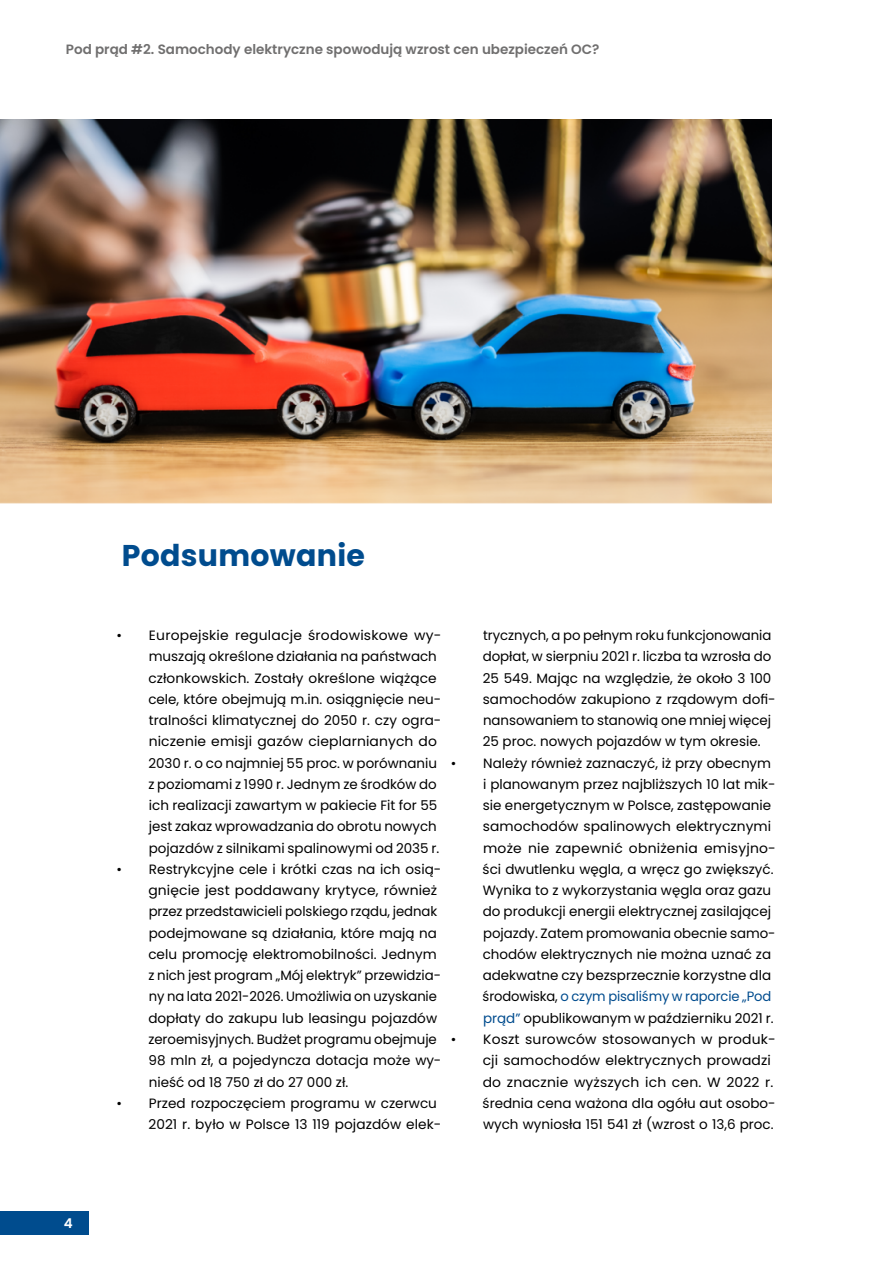
<style>
.page{position:relative;width:893px;height:1263px;background:#fff}
.page>*{position:absolute;margin:0;border:0;box-sizing:border-box;transform-origin:0 0}
.t1{font:700 30px "Poppins";letter-spacing:.01em;color:#004c8e}
.t2{font:13.5px/21.3px "Poppins";color:#000}
.t3{font:600 13.5px "Poppins";color:#706f6f}
.t4{font:600 13.5px "Poppins";color:#fff}
.s1{color:#004c8e}
</style>
<div class="page">
<div style="left:0;top:1211px;width:88px;height:24px;background:#004c8e"></div>
<img style="left:0;top:119px;width:772px;height:385px">
<p class="t3" style="left:66px;top:42px;width:535px">Pod prąd #2. Samochody elektryczne spowodują wzrost cen ubezpieczeń OC?</p>
<p class="t4" style="left:64px;top:1215px;width:10px">4</p>
<h1 class="t1" style="left:122px;top:538px;width:245px">Podsumowanie</h1>
<p class="t2" style="left:148px;top:625px;width:295px;text-indent:-32px">• Europejskie regulacje środowiskowe wy&shy;muszają określone działania na państwach członkowskich. Zostały określone wiążące cele, które obejmują m.in. osiągnięcie neu&shy;tralności klimatycznej do 2050 r. czy ogra&shy;niczenie emisji gazów cieplarnianych do 2030 r. o co najmniej 55 proc. w porównaniu z poziomami z 1990 r. Jednym ze środków do ich realizacji zawartym w pakiecie Fit for 55 jest zakaz wprowadzania do obrotu nowych pojazdów z silnikami spalinowymi od 2035 r.</p>
<p class="t2" style="left:148px;top:858px;width:294px;text-indent:-32px">• Restrykcyjne cele i krótki czas na ich osią&shy;gnięcie jest poddawany krytyce, również przez przedstawicieli polskiego rządu, jednak podejmowane są działania, które mają na celu promocję elektromobilności. Jednym z nich jest program „Mój elektryk” przewidzia&shy;ny na lata 2021-2026. Umożliwia on uzyskanie dopłaty do zakupu lub leasingu pojazdów zeroemisyjnych. Budżet programu obejmuje 98 mln zł, a pojedyncza dotacja może wy&shy;nieść od 18 750 zł do 27 000 zł.</p>
<p class="t2" style="left:148px;top:1092px;width:294px;text-indent:-32px">• Przed rozpoczęciem programu w czerwcu<br>2021 r. było w Polsce 13 119 pojazdów elek-</p>
<p class="t2" style="left:483px;top:625px;width:294px">trycznych, a po pełnym roku funkcjonowania dopłat, w sierpniu 2021 r. liczba ta wzrosła do 25 549. Mając na względzie, że około 3 100 samochodów zakupiono z rządowym dofi&shy;nansowaniem to stanowią one mniej więcej 25 proc. nowych pojazdów w tym okresie.</p>
<p class="t2" style="left:483px;top:752px;width:295px;text-indent:-32px">• Należy również zaznaczyć, iż przy obecnym i planowanym przez najbliższych 10 lat mik&shy;sie energetycznym w Polsce, zastępowanie samochodów spalinowych elektrycznymi może nie zapewnić obniżenia emisyjno&shy;ści dwutlenku węgla, a wręcz go zwiększyć.<br>Wynika to z wykorzystania węgla oraz gazu do produkcji energii elektrycznej zasilającej pojazdy. Zatem promowania obecnie samo&shy;chodów elektrycznych nie można uznać za adekwatne czy bezsprzecznie korzystne dla środowiska, <span class="s1">o czym pisaliśmy w raporcie „Pod prąd”</span> opublikowanym w październiku 2021 r.</p>
<p class="t2" style="left:483px;top:1029px;width:295px;text-indent:-32px">• Koszt surowców stosowanych w produk&shy;cji samochodów elektrycznych prowadzi do znacznie wyższych ich cen. W 2022 r. średnia cena ważona dla ogółu aut osobo&shy;wych wyniosła 151 541 zł (wzrost o 13,6 proc.</p>
</div>
